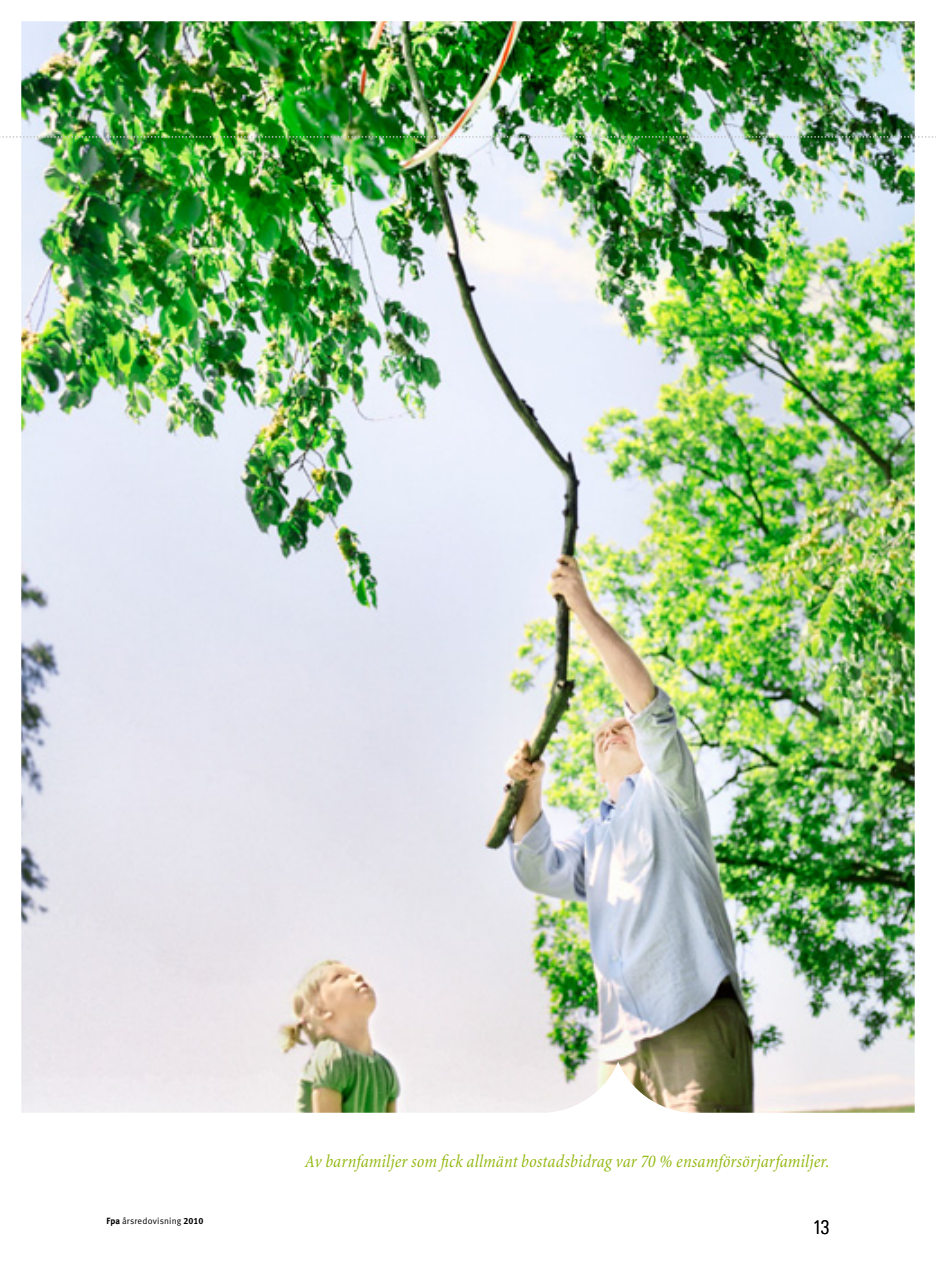
<style>
.page{position:relative;width:936px;height:1263px;background:#fff}
.page>*{position:absolute;margin:0;border:0;box-sizing:border-box;transform-origin:0 0}
.t1{font:300 condensed 19.5px "Univers LT Std";color:#000}
.t2{font:italic condensed 18px "Minion";letter-spacing:.01em;color:#91b80f}
.t3{font:9px "Meta Normal LF";letter-spacing:.015em;color:#000}
.s1{font-family:"Meta Bold LF"}
</style>
<div class="page">
<img style="left:21px;top:21px;width:893px;height:1092px">
<img style="left:0;top:136px;width:936px;height:2px">
<p class="t3" style="left:106px;top:1215px;width:98px"><span class="s1">Fpa</span> årsredovisning <span class="s1">2010</span></p>
<p class="t2" style="left:305px;top:1151px;width:526px">Av barnfamiljer som fick allmänt bostadsbidrag var 70 % ensamförsörjarfamiljer.</p>
<p class="t1" style="left:813px;top:1215px;width:18px">13</p>
</div>
